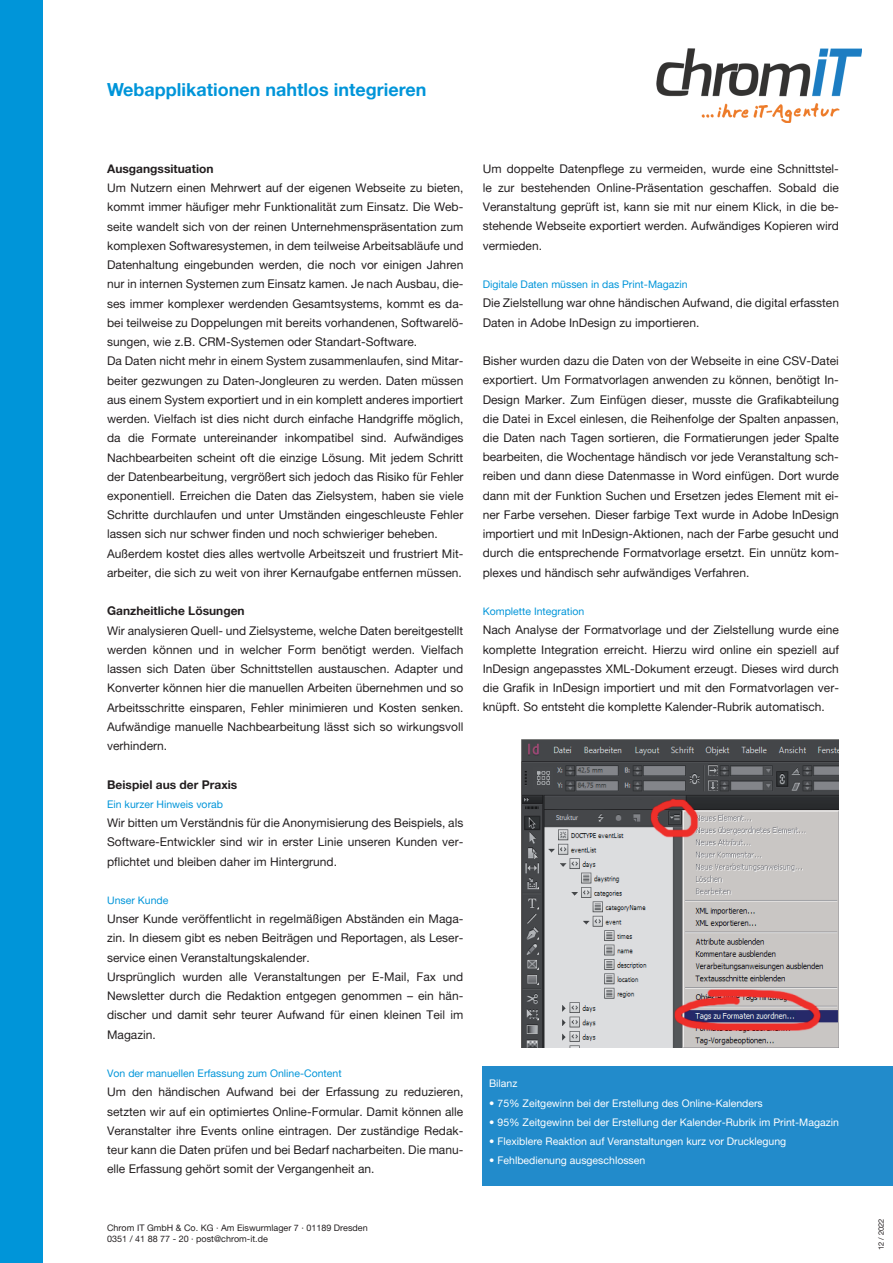
<style>
.page{position:relative;width:893px;height:1263px;background:#fff}
.page>*{position:absolute;margin:0;border:0;box-sizing:border-box;transform-origin:0 0}
.t1{font:18px "Alte Haas Grotesk Bold";color:#0095d9}
.t2{font:12px/19.2px "Alte Haas Grotesk";color:#231f20;text-align:justify}
.t3{font:12px "Alte Haas Grotesk Bold";color:#231f20}
.t4{font:10.5px "Alte Haas Grotesk";color:#fff}
.t5{font:10.5px "Alte Haas Grotesk";color:#0095d9}
.t6{font:9px/10.8px "Alte Haas Grotesk";color:#231f20}
.t7{font:7.5px "Alte Haas Grotesk";color:#231f20}
</style>
<div class="page">
<div style="left:483px;top:1067px;width:410px;height:119px;background:#228bcb"></div>
<div style="left:0;top:0;width:43px;height:1263px;background:#0095d9"></div>
<img style="left:657px;top:49px;width:205px;height:74px">
<img style="left:521px;top:739px;width:318px;height:308px">
<h1 class="t1" style="left:107px;top:79px;width:321px">Webapplikationen nahtlos integrieren</h1>
<p class="t3" style="left:107px;top:161px;width:108px">Ausgangssituation</p>
<p class="t2" style="left:107px;top:178px;width:358px;text-align:left">Um Nutzern einen Mehrwert auf der eigenen Webseite zu bieten, kommt immer häufiger mehr Funktionalität zum Einsatz. Die Web&shy;seite wandelt sich von der reinen Unternehmenspräsentation zum komplexen Softwaresystemen, in dem teilweise Arbeitsabläufe und Datenhaltung eingebunden werden, die noch vor einigen Jahren nur in internen Systemen zum Einsatz kamen. Je nach Ausbau, die&shy;ses immer komplexer werdenden Gesamtsystems, kommt es da&shy;bei teilweise zu Doppelungen mit bereits vorhandenen, Softwarelö&shy;sungen, wie z.B. CRM-Systemen oder Standart-Software.<br>Da Daten nicht mehr in einem System zusammenlaufen, sind Mitar&shy;beiter gezwungen zu Daten-Jongleuren zu werden. Daten müssen aus einem System exportiert und in ein komplett anderes importiert werden. Vielfach ist dies nicht durch einfache Handgriffe möglich, da die Formate untereinander inkompatibel sind. Aufwändiges Nachbearbeiten scheint oft die einzige Lösung. Mit jedem Schritt der Datenbearbeitung, vergrößert sich jedoch das Risiko für Fehler exponentiell. Erreichen die Daten das Zielsystem, haben sie viele Schritte durchlaufen und unter Umständen eingeschleuste Fehler lassen sich nur schwer finden und noch schwieriger beheben.<br>Außerdem kostet dies alles wertvolle Arbeitszeit und frustriert Mit&shy;arbeiter, die sich zu weit von ihrer Kernaufgabe entfernen müssen.</p>
<p class="t3" style="left:107px;top:604px;width:139px">Ganzheitliche Lösungen</p>
<p class="t2" style="left:107px;top:621px;width:358px">Wir analysieren Quell- und Zielsysteme, welche Daten bereitgestellt werden können und in welcher Form benötigt werden. Vielfach lassen sich Daten über Schnittstellen austauschen. Adapter und Konverter können hier die manuellen Arbeiten übernehmen und so Arbeitsschritte einsparen, Fehler minimieren und Kosten senken.<br>Aufwändige manuelle Nachbearbeitung lässt sich so wirkungsvoll verhindern.</p>
<p class="t3" style="left:107px;top:777px;width:132px">Beispiel aus der Praxis</p>
<p class="t5" style="left:107px;top:798px;width:117px">Ein kurzer Hinweis vorab</p>
<p class="t2" style="left:107px;top:813px;width:358px">Wir bitten um Verständnis für die Anonymisierung des Beispiels, als Software-Entwickler sind wir in erster Linie unseren Kunden ver&shy;pflichtet und bleiben daher im Hintergrund.</p>
<p class="t5" style="left:107px;top:894px;width:63px">Unser Kunde</p>
<p class="t2" style="left:107px;top:909px;width:358px;text-align:left">Unser Kunde veröffentlicht in regelmäßigen Abständen ein Maga&shy;zin. In diesem gibt es neben Beiträgen und Reportagen, als Leser&shy;service einen Veranstaltungskalender.<br>Ursprünglich wurden alle Veranstaltungen per E-Mail, Fax und Newsletter durch die Redaktion entgegen genommen – ein hän&shy;discher und damit sehr teurer Aufwand für einen kleinen Teil im Magazin.</p>
<p class="t5" style="left:107px;top:1067px;width:236px">Von der manuellen Erfassung zum Online-Content</p>
<p class="t2" style="left:107px;top:1082px;width:358px">Um den händischen Aufwand bei der Erfassung zu reduzieren, setzten wir auf ein optimiertes Online-Formular. Damit können alle Veranstalter ihre Events online eintragen. Der zuständige Redak&shy;teur kann die Daten prüfen und bei Bedarf nacharbeiten. Die manu&shy;elle Erfassung gehört somit der Vergangenheit an.</p>
<p class="t2" style="left:483px;top:159px;width:358px">Um doppelte Datenpflege zu vermeiden, wurde eine Schnittstel&shy;le zur bestehenden Online-Präsentation geschaffen. Sobald die Veranstaltung geprüft ist, kann sie mit nur einem Klick, in die be&shy;stehende Webseite exportiert werden. Aufwändiges Kopieren wird vermieden.</p>
<p class="t5" style="left:483px;top:278px;width:206px">Digitale Daten müssen in das Print-Magazin</p>
<p class="t2" style="left:483px;top:293px;width:358px">Die Zielstellung war ohne händischen Aufwand, die digital erfassten<br>Daten in Adobe InDesign zu importieren.</p>
<p class="t2" style="left:483px;top:351px;width:358px">Bisher wurden dazu die Daten von der Webseite in eine CSV-Datei exportiert. Um Formatvorlagen anwenden zu können, benötigt In-Design Marker. Zum Einfügen dieser, musste die Grafikabteilung die Datei in Excel einlesen, die Reihenfolge der Spalten anpassen, die Daten nach Tagen sortieren, die Formatierungen jeder Spalte bearbeiten, die Wochentage händisch vor jede Veranstaltung sch&shy;reiben und dann diese Datenmasse in Word einfügen. Dort wurde dann mit der Funktion Suchen und Ersetzen jedes Element mit ei&shy;ner Farbe versehen. Dieser farbige Text wurde in Adobe InDesign importiert und mit InDesign-Aktionen, nach der Farbe gesucht und durch die entsprechende Formatvorlage ersetzt. Ein unnütz kom&shy;plexes und händisch sehr aufwändiges Verfahren.</p>
<p class="t5" style="left:483px;top:605px;width:103px">Komplette Integration</p>
<p class="t2" style="left:483px;top:620px;width:358px">Nach Analyse der Formatvorlage und der Zielstellung wurde eine komplette Integration erreicht. Hierzu wird online ein speziell auf InDesign angepasstes XML-Dokument erzeugt. Dieses wird durch die Grafik in InDesign importiert und mit den Formatvorlagen ver&shy;knüpft. So entsteht die komplette Kalender-Rubrik automatisch.</p>
<p class="t4" style="left:489px;top:1077px;width:30px">Bilanz</p>
<p class="t4" style="left:489px;top:1096px;width:275px">• 75% Zeitgewinn bei der Erstellung des Online-Kalenders</p>
<p class="t4" style="left:489px;top:1116px;width:351px">• 95% Zeitgewinn bei der Erstellung der Kalender-Rubrik im Print-Magazin</p>
<p class="t4" style="left:489px;top:1135px;width:299px">• Flexiblere Reaktion auf Veranstaltungen kurz vor Drucklegung</p>
<p class="t4" style="left:489px;top:1154px;width:158px">• Fehlbedienung ausgeschlossen</p>
<p class="t6" style="left:107px;top:1222px;width:262px">Chrom IT GmbH &amp; Co. KG · Am Eiswurmlager 7 · 01189 Dresden<br>0351 / 41 88 77 - 20 · post@chrom-it.de</p>
<p class="t7" style="left:877px;top:1250px;width:33px;rotate:-90deg">12 / 2022</p>
</div>
